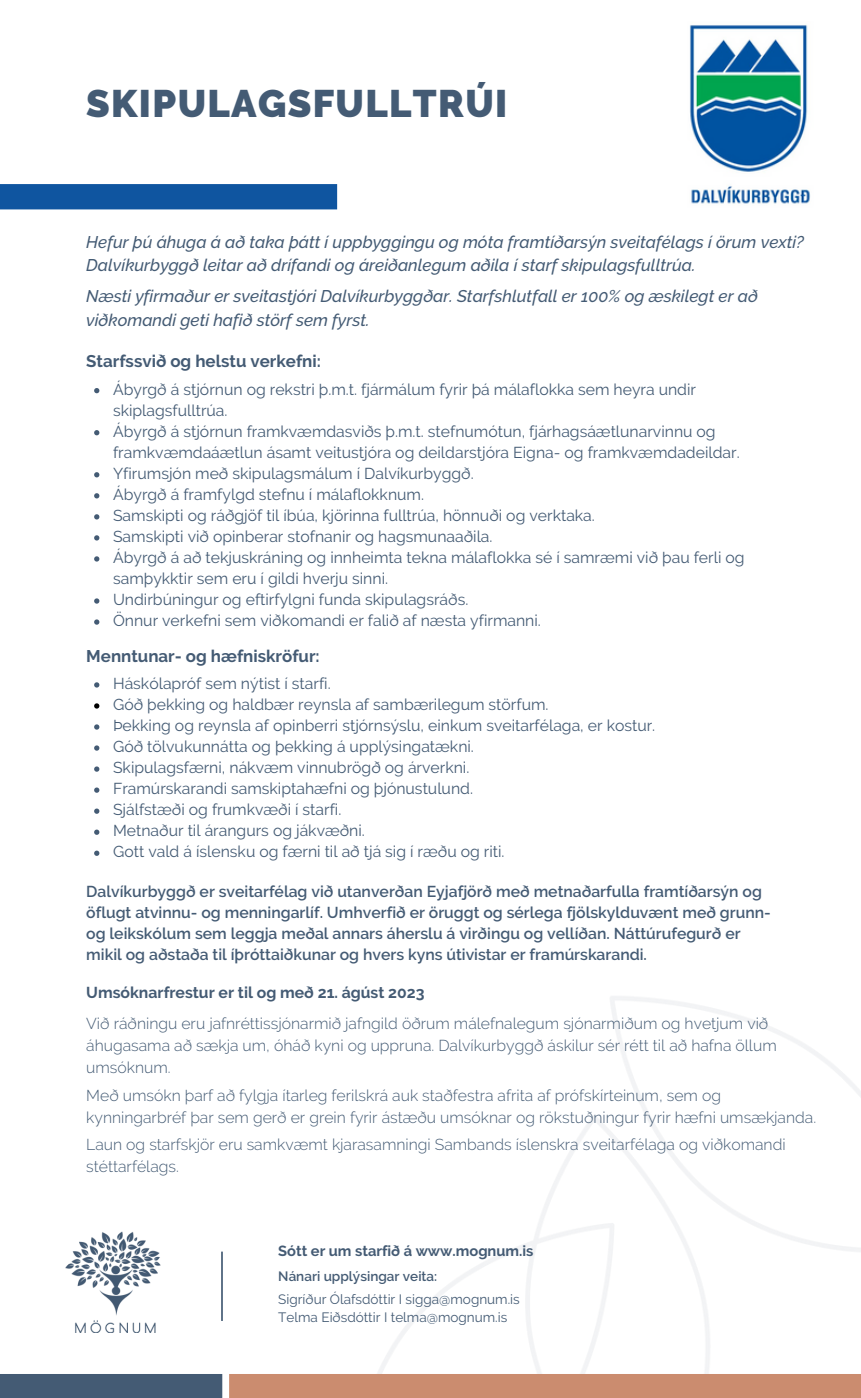
<style>
.page{position:relative;width:861px;height:1398px;background:#fff}
.page>*{position:absolute;margin:0;border:0;box-sizing:border-box;transform-origin:0 0}
.t1{font:900 38.25px "Raleway";letter-spacing:.035em;color:#445b74}
.t2{font:italic 500 16.88px/23.4px "Raleway";color:#445b74}
.t3{font:700 16.88px "Raleway";color:#445b74}
.t4{font:15.75px/20.9px "Raleway";color:#445b74}
.t5{font:300 15.75px/21.8px "Raleway";color:#445b74}
.t6{font:600 15.75px/20.9px "Raleway";color:#445b74}
.t7{font:700 15.75px "Raleway";color:#445b74}
.t8{font:700 14.62px "Raleway";color:#445b74}
.t9{font:13.5px "Raleway";color:#445b74}
.t10{font:600 13.5px "Raleway";color:#445b74}
</style>
<div class="page">
<div style="left:0;top:1373px;width:222px;height:24px;background:#445b74"></div>
<div style="left:229px;top:1373px;width:632px;height:24px;background:#cb8c6f"></div>
<div style="left:0;top:184px;width:337px;height:25px;background:#0f55a0"></div>
<img style="left:221px;top:996px;width:640px;height:377px">
<img style="left:65px;top:1231px;width:96px;height:101px">
<svg style="left:94px;top:388px;width:5px;height:5px"></svg>
<svg style="left:94px;top:430px;width:5px;height:5px"></svg>
<svg style="left:94px;top:472px;width:5px;height:5px"></svg>
<svg style="left:94px;top:493px;width:5px;height:5px"></svg>
<svg style="left:94px;top:514px;width:5px;height:5px"></svg>
<svg style="left:94px;top:535px;width:5px;height:5px"></svg>
<svg style="left:94px;top:556px;width:5px;height:5px"></svg>
<svg style="left:94px;top:598px;width:5px;height:5px"></svg>
<svg style="left:94px;top:619px;width:5px;height:5px"></svg>
<img style="left:690px;top:24px;width:120px;height:180px">
<svg style="left:94px;top:682px;width:5px;height:5px"></svg>
<svg style="left:94px;top:703px;width:5px;height:5px"></svg>
<svg style="left:94px;top:724px;width:5px;height:5px"></svg>
<svg style="left:94px;top:745px;width:5px;height:5px"></svg>
<svg style="left:94px;top:766px;width:5px;height:5px"></svg>
<svg style="left:94px;top:787px;width:5px;height:5px"></svg>
<svg style="left:94px;top:808px;width:5px;height:5px"></svg>
<svg style="left:94px;top:829px;width:5px;height:5px"></svg>
<svg style="left:94px;top:850px;width:5px;height:5px"></svg>
<p class="t1" style="left:86px;top:81px;width:422px">SKIPULAGSFULLTRÚI</p>
<p class="t2" style="left:86px;top:230px;width:719px">Hefur þú áhuga á að taka þátt í uppbyggingu og móta framtíðarsýn sveitafélags í örum vexti?<br>Dalvíkurbyggð leitar að drífandi og áreiðanlegum aðila í starf skipulagsfulltrúa.</p>
<p class="t2" style="left:86px;top:284px;width:673px">Næsti yfirmaður er sveitastjóri Dalvíkurbyggðar. Starfshlutfall er 100% og æskilegt er að viðkomandi geti hafið störf sem fyrst.</p>
<p class="t3" style="left:86px;top:351px;width:236px">Starfssvið og helstu verkefni:</p>
<p class="t4" style="left:113px;top:378px;width:584px">Ábyrgð á stjórnun og rekstri þ.m.t. fjármálum fyrir þá málaflokka sem heyra undir skiplagsfulltrúa.</p>
<p class="t4" style="left:113px;top:420px;width:628px">Ábyrgð á stjórnun framkvæmdasviðs þ.m.t. stefnumótun, fjárhagsáætlunarvinnu og framkvæmdaáætlun ásamt veitustjóra og deildarstjóra Eigna- og framkvæmdadeildar.</p>
<p class="t4" style="left:113px;top:462px;width:362px">Yfirumsjón með skipulagsmálum í Dalvíkurbyggð.</p>
<p class="t4" style="left:113px;top:483px;width:312px">Ábyrgð á framfylgd stefnu í málaflokknum.</p>
<p class="t4" style="left:113px;top:505px;width:483px">Samskipti og ráðgjöf til íbúa, kjörinna fulltrúa, hönnuði og verktaka.</p>
<p class="t4" style="left:113px;top:526px;width:381px">Samskipti við opinberar stofnanir og hagsmunaaðila.</p>
<p class="t4" style="left:113px;top:547px;width:633px">Ábyrgð á að tekjuskráning og innheimta tekna málaflokka sé í samræmi við þau ferli og samþykktir sem eru í gildi hverju sinni.</p>
<p class="t4" style="left:113px;top:589px;width:357px">Undirbúningur og eftirfylgni funda skipulagsráðs.</p>
<p class="t4" style="left:113px;top:610px;width:429px">Önnur verkefni sem viðkomandi er falið af næsta yfirmanni.</p>
<p class="t3" style="left:86px;top:646px;width:235px">Menntunar- og hæfniskröfur:</p>
<p class="t4" style="left:113px;top:673px;width:219px">Háskólapróf sem nýtist í starfi.</p>
<p class="t4" style="left:113px;top:694px;width:437px">Góð þekking og haldbær reynsla af sambærilegum störfum.</p>
<p class="t4" style="left:113px;top:715px;width:543px">Þekking og reynsla af opinberri stjórnsýslu, einkum sveitarfélaga, er kostur.</p>
<p class="t4" style="left:113px;top:736px;width:362px">Góð tölvukunnátta og þekking á upplýsingatækni.</p>
<p class="t4" style="left:113px;top:757px;width:358px">Skipulagsfærni, nákvæm vinnubrögð og árverkni.</p>
<p class="t4" style="left:113px;top:778px;width:361px">Framúrskarandi samskiptahæfni og þjónustulund.</p>
<p class="t4" style="left:113px;top:799px;width:230px">Sjálfstæði og frumkvæði í starfi.</p>
<p class="t4" style="left:113px;top:820px;width:253px">Metnaður til árangurs og jákvæðni.</p>
<p class="t4" style="left:113px;top:841px;width:393px">Gott vald á íslensku og færni til að tjá sig í ræðu og riti.</p>
<p class="t6" style="left:86px;top:881px;width:686px">Dalvíkurbyggð er sveitarfélag við utanverðan Eyjafjörð með metnaðarfulla framtíðarsýn og öflugt atvinnu- og menningarlíf. Umhverfið er öruggt og sérlega fjölskylduvænt með grunn&shy;og leikskólum sem leggja meðal annars áherslu á virðingu og vellíðan. Náttúrufegurð er mikil og aðstaða til íþróttaiðkunar og hvers kyns útivistar er framúrskarandi.</p>
<p class="t7" style="left:86px;top:982px;width:340px">Umsóknarfrestur er til og með 21. ágúst 2023</p>
<p class="t5" style="left:86px;top:1012px;width:692px">Við ráðningu eru jafnréttissjónarmið jafngild öðrum málefnalegum sjónarmiðum og hvetjum við áhugasama að sækja um, óháð kyni og uppruna. Dalvíkurbyggð áskilur sér rétt til að hafna öllum umsóknum.</p>
<p class="t5" style="left:86px;top:1084px;width:731px">Með umsókn þarf að fylgja ítarleg ferilskrá auk staðfestra afrita af prófskírteinum, sem og kynningarbréf þar sem gerð er grein fyrir ástæðu umsóknar og rökstuðningur fyrir hæfni umsækjanda.</p>
<p class="t5" style="left:86px;top:1133px;width:701px">Laun og starfskjör eru samkvæmt kjarasamningi Sambands íslenskra sveitarfélaga og viðkomandi stéttarfélags.</p>
<p class="t8" style="left:278px;top:1242px;width:257px">Sótt er um starfið á www.mognum.is</p>
<p class="t10" style="left:278px;top:1267px;width:160px">Nánari upplýsingar veita:</p>
<p class="t9" style="left:278px;top:1291px;width:243px">Sigríður Ólafsdóttir I sigga@mognum.is</p>
<p class="t9" style="left:278px;top:1309px;width:230px">Telma Eiðsdóttir I telma@mognum.is</p>
</div>
